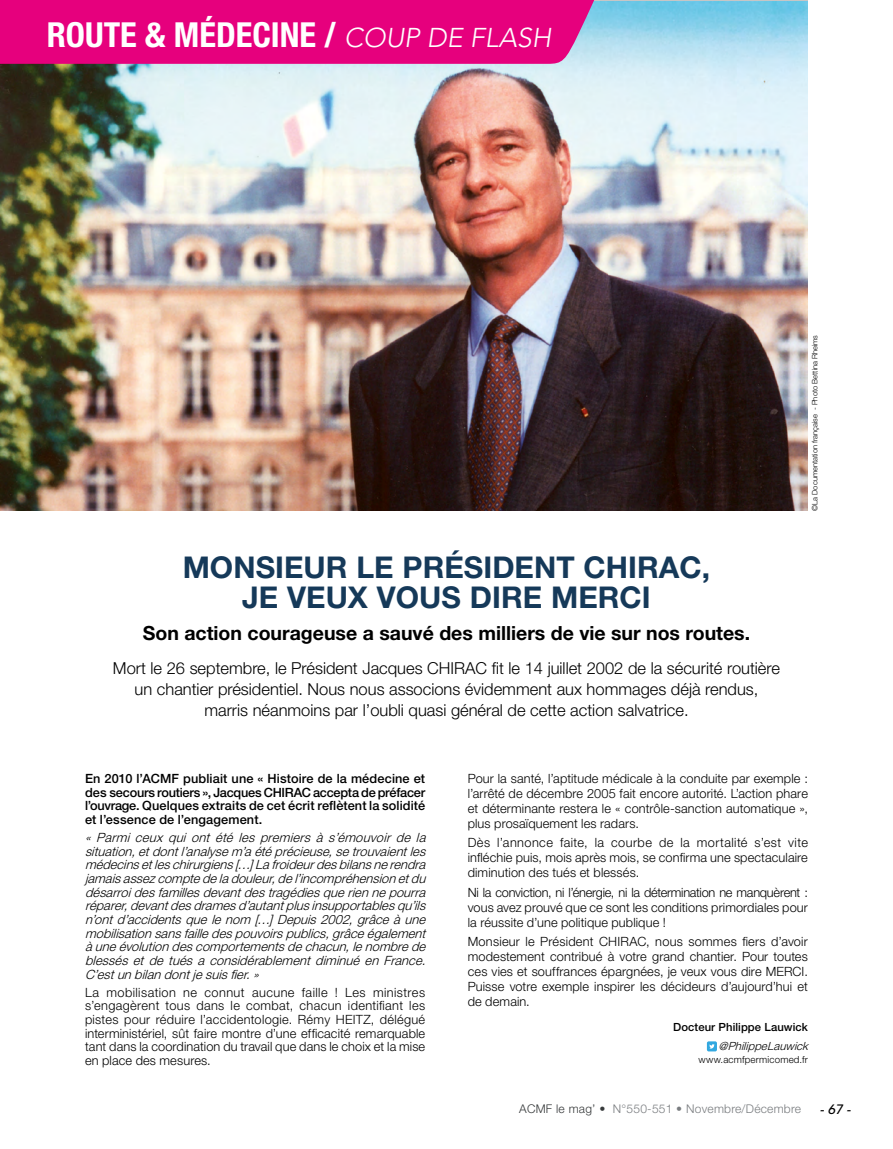
<style>
.page{position:relative;width:893px;height:1149px;background:#fff}
.page>*{position:absolute;margin:0;border:0;box-sizing:border-box;transform-origin:0 0}
.t1{font:700 condensed 34.5px "Helvetica Neue LT Std";color:#fff}
.t2{font:700 30px/30px "Helvetica Neue LT Std";color:#153959;text-align:center}
.t3{font:700 19.5px "Helvetica Neue LT Std";color:#000}
.t4{font:300 16.5px/21px "Helvetica Neue LT Std";color:#000;text-align:center}
.t5{font:italic 500 13.5px "Avenir LT Std";color:#000}
.t6{font:300 12.75px/15px "Helvetica Neue LT Std";letter-spacing:.01em;color:#000;text-align:justify}
.t7{font:italic 300 12.75px/13.6px "Helvetica Neue LT Std";color:#000;text-align:justify}
.t8{font:500 12.75px/13.6px "Helvetica Neue LT Std";letter-spacing:.01em;color:#000;text-align:justify}
.t9{font:300 12px "Helvetica Neue LT Std";letter-spacing:.02em;color:#7a7d80}
.t10{font:500 11.25px "Helvetica Neue LT Std";letter-spacing:.005em;color:#000}
.t11{font:italic 300 11.25px "Helvetica Neue LT Std";color:#000}
.t12{font:300 9.75px "Helvetica Neue LT Std";letter-spacing:.02em;color:#000}
.t13{font:300 7.5px "Helvetica Neue LT Std";color:#000}
.s1{font-family:"Avenir LT Std";font-weight:300;font-style:italic;font-stretch:normal;font-size:27px}
.s2{color:#373a3b}
</style>
<div class="page">
<img style="left:0;top:1px;width:808px;height:509px">
<div style="left:0;top:0;width:602px;height:64px;background:#e6007d"></div>
<div style="left:707px;top:1041px;width:10px;height:10px;background:#32a8e0;border-radius:2px"></div>
<svg style="left:709px;top:1044px;width:6px;height:4px"></svg>
<h1 class="t1" style="left:47px;top:13px;width:506px">ROUTE &amp; MÉDECINE / <span class="s1">COUP DE FLASH</span></h1>
<h2 class="t2" style="left:183px;top:551px;width:529px">MONSIEUR LE PRÉSIDENT CHIRAC,<br>JE VEUX VOUS DIRE MERCI</h2>
<h3 class="t3" style="left:143px;top:621px;width:609px">Son action courageuse a sauvé des milliers de vie sur nos routes.</h3>
<p class="t4" style="left:113px;top:657px;width:668px">Mort le 26 septembre, le Président Jacques CHIRAC fit le 14 juillet 2002 de la sécurité routière un chantier présidentiel. Nous nous associons évidemment aux hommages déjà rendus, marris néanmoins par l’oubli quasi général de cette action salvatrice.</p>
<p class="t13" style="left:810px;top:510px;width:177px;rotate:-90deg">©La Documentation française - Photo Bettina Rheims</p>
<p class="t8" style="left:85px;top:771px;width:342px">En 2010 l’ACMF publiait une « Histoire de la médecine et des secours routiers », Jacques CHIRAC accepta de préfacer l’ouvrage. Quelques extraits de cet écrit reflètent la solidité et l’essence de l’engagement.</p>
<p class="t7" style="left:85px;top:830px;width:346px">« Parmi ceux qui ont été les premiers à s’émouvoir de la situation,etdontl’analysem’aétéprécieuse,setrouvaientles médecinsetleschirurgiens[…]Lafroideurdesbilansnerendra jamaisassezcomptedeladouleur,del’incompréhensionetdu désarroidesfamillesdevantdestragédiesqueriennepourra réparer,devantdesdramesd’autantplusinsupportablesqu’ils n’ontd’accidentsquelenom […]Depuis2002,grâceàune mobilisationsansfailledespouvoirspublics,grâceégalement àuneévolutiondescomportementsdechacun,lenombrede blessés et de tués a considérablement diminué en France.<br>C’estunbilandontjesuisfier.»</p>
<p class="t6" style="left:85px;top:984px;width:342px;line-height:13.6px">La mobilisation ne connut aucune faille ! Les ministres s’engagèrent tous dans le combat, chacun identifiant les pistes pour réduire l’accidentologie. Rémy HEITZ, délégué interministériel, sût faire montre d’une efficacité remarquable tant dans la coordination du travail que dans le choix et la mise en place des mesures.</p>
<p class="t6" style="left:468px;top:770px;width:342px">Pour la santé, l’aptitude médicale à la conduite par exemple : l’arrêté de décembre 2005 fait encore autorité. L’action phare et déterminante restera le « contrôle-sanction automatique », plus prosaïquement les radars.</p>
<p class="t6" style="left:468px;top:834px;width:342px">Dès l’annonce faite, la courbe de la mortalité s’est vite infléchie puis, mois après mois, se confirma une spectaculaire diminution des tués et blessés.</p>
<p class="t6" style="left:468px;top:884px;width:342px">Ni la conviction, ni l’énergie, ni la détermination ne manquèrent : vous avez prouvé que ce sont les conditions primordiales pour la réussite d’une politique publique !</p>
<p class="t6" style="left:468px;top:933px;width:342px">Monsieur le Président CHIRAC, nous sommes fiers d’avoir modestement contribué à votre grand chantier. Pour toutes ces vies et souffrances épargnées, je veux vous dire MERCI.<br>Puisse votre exemple inspirer les décideurs d’aujourd’hui et de demain.</p>
<p class="t10" style="left:673px;top:1019px;width:136px">Docteur Philippe Lauwick</p>
<p class="t11" style="left:719px;top:1038px;width:94px">@PhilippeLauwick</p>
<p class="t12" style="left:698px;top:1053px;width:111px">www.acmfpermicomed.fr</p>
<p class="t9" style="left:519px;top:1100px;width:283px"><span class="s2">ACMF le mag’ •</span> N°550-551 • Novembre/Décembre</p>
<p class="t5" style="left:820px;top:1101px;width:33px">- 67 -</p>
</div>
